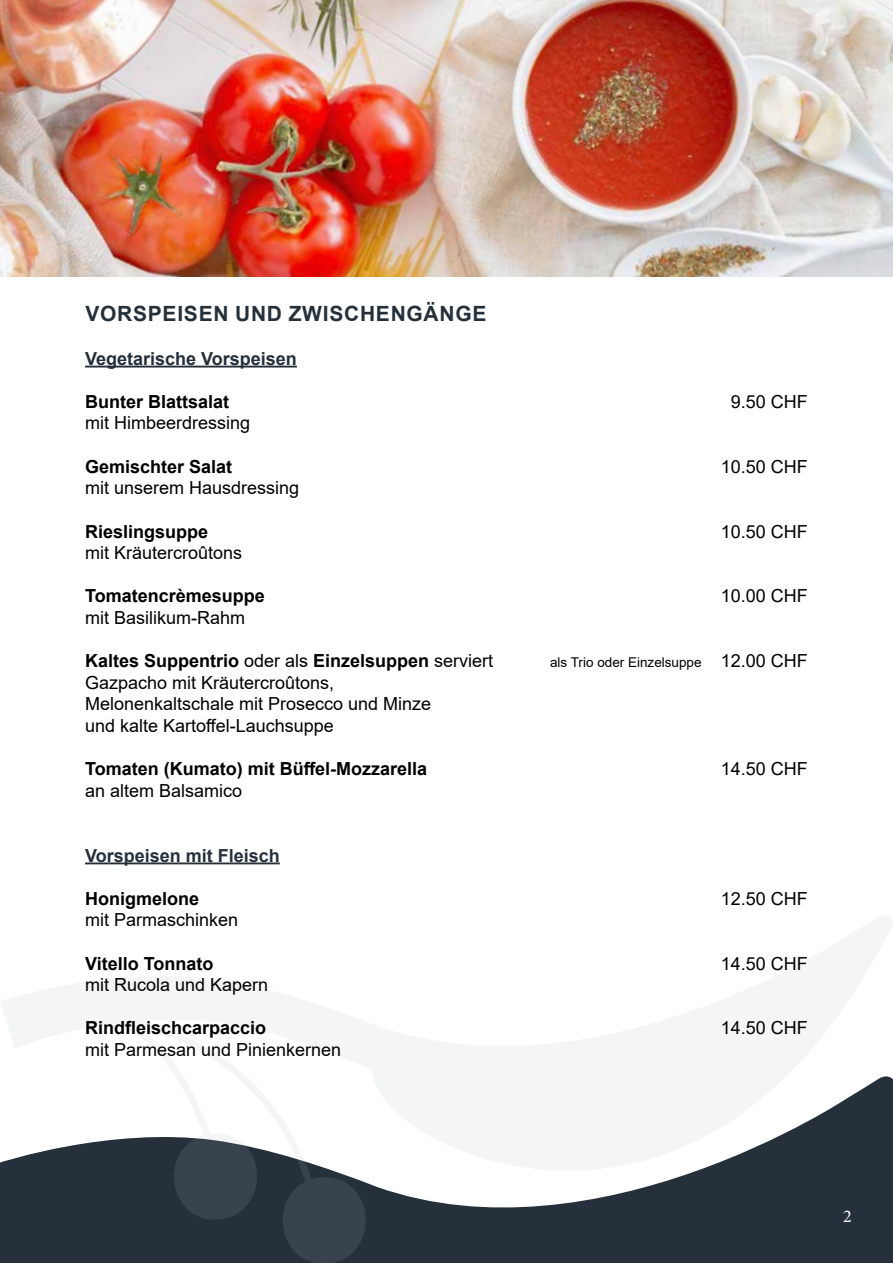
<style>
.page{position:relative;width:893px;height:1263px;background:#fff}
.page>*{position:absolute;margin:0;border:0;box-sizing:border-box;transform-origin:0 0}
.t1{font:700 21px "Arial";letter-spacing:.035em;color:#25303b}
.t2{font:18px/21.6px "Arial";color:#000}
.t3{font:700 18px "Arial";color:#000}
.t4{font:700 18px "Arial";color:#25303b}
.t5{font:18px "Minion Pro";color:#fff}
.t6{font:13.5px "Arial";color:#000}
.s1{font-weight:400}
.s2{font-size:18px}
</style>
<div class="page">
<svg style="left:0;top:915px;width:893px;height:348px"></svg>
<div style="left:797px;top:1163px;width:84px;height:91px;background:#25303b"></div>
<hr style="left:85px;top:366px;width:212px;height:1px;background:#25303b">
<hr style="left:85px;top:862px;width:195px;height:2px;background:#25303b">
<img style="left:0;top:0;width:893px;height:276px">
<p class="t1" style="left:85px;top:299px;width:403px">VORSPEISEN UND ZWISCHENGÄNGE</p>
<p class="t4" style="left:85px;top:346px;width:213px">Vegetarische Vorspeisen</p>
<p class="t3" style="left:85px;top:389px;width:146px">Bunter Blattsalat</p>
<p class="t2" style="left:731px;top:391px;width:79px">9.50 CHF</p>
<p class="t2" style="left:85px;top:412px;width:167px">mit Himbeerdressing</p>
<p class="t3" style="left:85px;top:454px;width:149px">Gemischter Salat</p>
<p class="t2" style="left:721px;top:455px;width:89px">10.50 CHF</p>
<p class="t2" style="left:85px;top:477px;width:216px">mit unserem Hausdressing</p>
<p class="t3" style="left:85px;top:518px;width:125px">Rieslingsuppe</p>
<p class="t2" style="left:721px;top:520px;width:89px">10.50 CHF</p>
<p class="t2" style="left:85px;top:542px;width:159px">mit Kräutercroûtons</p>
<p class="t3" style="left:85px;top:583px;width:181px">Tomatencrèmesuppe</p>
<p class="t2" style="left:721px;top:585px;width:89px">10.00 CHF</p>
<p class="t2" style="left:85px;top:607px;width:162px">mit Basilikum-Rahm</p>
<p class="t3" style="left:85px;top:648px;width:410px">Kaltes Suppentrio <span class="s1">oder als</span> Einzelsuppen <span class="s1">serviert</span></p>
<p class="t6" style="left:550px;top:653px;width:259px">als Trio oder Einzelsuppe <span class="s2">12.00 CHF</span></p>
<p class="t2" style="left:85px;top:671px;width:348px">Gazpacho mit Kräutercroûtons,<br>Melonenkaltschale mit Prosecco und Minze und kalte Kartoffel-Lauchsuppe</p>
<p class="t3" style="left:85px;top:756px;width:344px">Tomaten (Kumato) mit Büffel-Mozzarella</p>
<p class="t2" style="left:721px;top:758px;width:89px">14.50 CHF</p>
<p class="t2" style="left:85px;top:779px;width:159px">an altem Balsamico</p>
<p class="t4" style="left:85px;top:842px;width:196px">Vorspeisen mit Fleisch</p>
<p class="t3" style="left:85px;top:886px;width:116px">Honigmelone</p>
<p class="t2" style="left:721px;top:887px;width:89px">12.50 CHF</p>
<p class="t2" style="left:85px;top:909px;width:155px">mit Parmaschinken</p>
<p class="t3" style="left:85px;top:950px;width:130px">Vitello Tonnato</p>
<p class="t2" style="left:721px;top:952px;width:89px">14.50 CHF</p>
<p class="t2" style="left:85px;top:974px;width:185px">mit Rucola und Kapern</p>
<p class="t3" style="left:85px;top:1015px;width:183px">Rindfleischcarpaccio</p>
<p class="t2" style="left:721px;top:1017px;width:89px">14.50 CHF</p>
<p class="t2" style="left:85px;top:1039px;width:258px">mit Parmesan und Pinienkernen</p>
<p class="t5" style="left:843px;top:1204px;width:10px">2</p>
</div>
